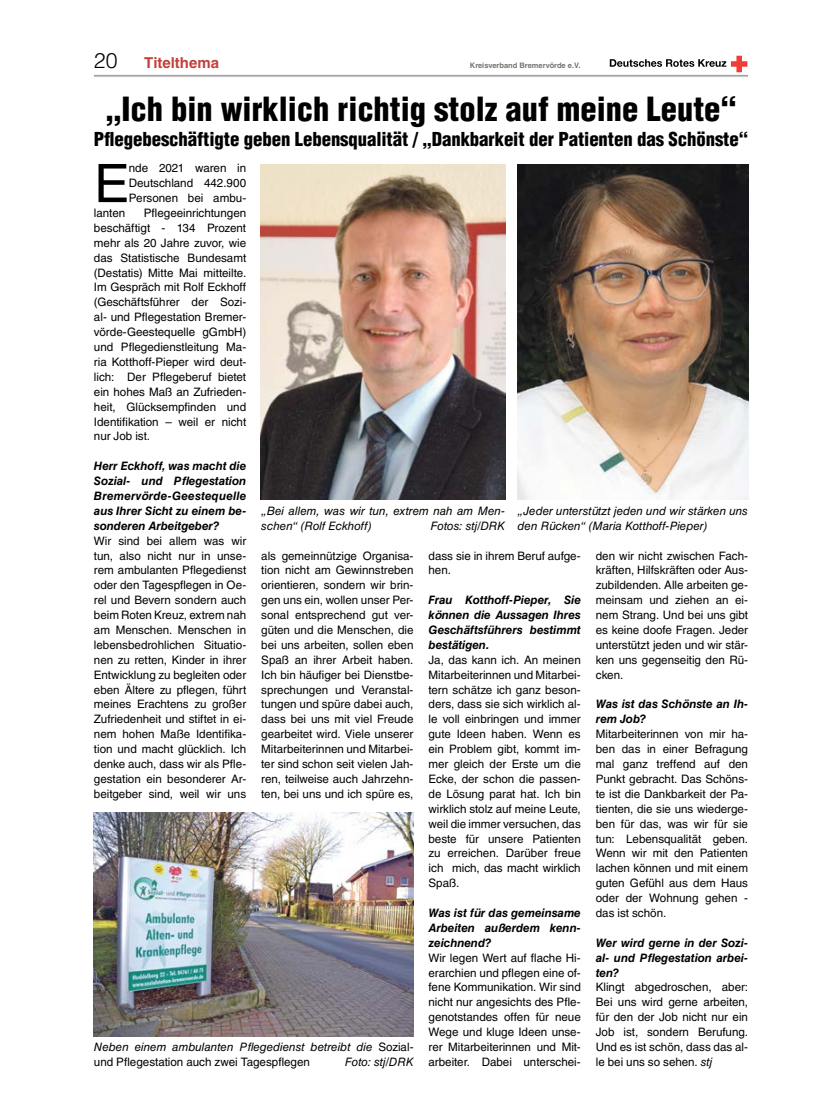
<style>
.page{position:relative;width:819px;height:1117px;background:#fff}
.page>*{position:absolute;margin:0;border:0;box-sizing:border-box;transform-origin:0 0}
.t1{font:53.12px "Helvetica LT Std";color:#000}
.t2{font:900 condensed 32.5px "Helvetica LT Std";color:#000}
.t3{font:300 21.25px "Helvetica LT Std";color:#000}
.t4{font:900 condensed 18.75px "Helvetica LT Std";letter-spacing:-.005em;color:#000}
.t5{font:700 15px "Helvetica LT Std";color:#c2413e}
.t6{font:11.62px/14.9px "Helvetica LT Std";letter-spacing:-.005em;color:#000;text-align:justify}
.t7{font:italic 700 11.62px/14.9px "Helvetica LT Std";color:#000;text-align:justify}
.t8{font:italic 11.62px/14.9px "Helvetica LT Std";color:#000}
.t9{font:700 7.5px "Helvetica LT Std";color:#787370}
.s1{font-style:italic}
.s2{font-style:normal}
</style>
<div class="page">
<svg style="left:609px;top:56px;width:138px;height:16px"></svg>
<img style="left:517px;top:164px;width:231px;height:336px">
<img style="left:261px;top:164px;width:244px;height:336px">
<img style="left:94px;top:812px;width:319px;height:223px">
<h3 class="t3" style="left:94px;top:48px;width:25px">20</h3>
<p class="t5" style="left:144px;top:54px;width:76px">Titelthema</p>
<p class="t9" style="left:470px;top:61px;width:112px">Kreisverband Bremervörde e.V.</p>
<h2 class="t2" style="left:105px;top:89px;width:633px">„Ich bin wirklich richtig stolz auf meine Leute“</h2>
<h3 class="t4" style="left:94px;top:127px;width:655px">Pflegebeschäftigte geben Lebensqualität / „Dankbarkeit der Patienten das Schönste“</h3>
<h1 class="t1" style="left:94px;top:153px;width:37px">E</h1>
<p class="t6" style="left:129px;top:161px;width:119px">nde 2021 waren in Deutschland 442.900<br>Personen bei ambu-</p>
<p class="t6" style="left:94px;top:205px;width:33px">lanten</p>
<p class="t6" style="left:94px;top:205px;width:154px;text-indent:50px">Pflegeeinrichtungen beschäftigt - 134 Prozent mehr als 20 Jahre zuvor, wie das Statistische Bundesamt (Destatis) Mitte Mai mitteilte.<br>Im Gespräch mit Rolf Eckhoff (Geschäftsführer der Sozi&shy;al- und Pflegestation Bremer&shy;vörde-Geestequelle gGmbH) und Pflegedienstleitung Ma&shy;ria Kotthoff-Pieper wird deut&shy;lich: Der Pflegeberuf bietet ein hohes Maß an Zufrieden&shy;heit, Glücksempfinden und Identifikation – weil er nicht nur Job ist.</p>
<p class="t7" style="left:94px;top:458px;width:154px">Herr Eckhoff, was macht die Sozial- und Pflegestation Bremervörde-Geestequelle aus Ihrer Sicht zu einem be&shy;sonderen Arbeitgeber?</p>
<p class="t6" style="left:94px;top:533px;width:154px">Wir sind bei allem was wir tun, also nicht nur in unse&shy;rem ambulanten Pflegedienst oder den Tagespflegen in Oe&shy;rel und Bevern sondern auch beim Roten Kreuz, extrem nah am Menschen. Menschen in lebensbedrohlichen Situatio&shy;nen zu retten, Kinder in ihrer Entwicklung zu begleiten oder eben Ältere zu pflegen, führt meines Erachtens zu großer Zufriedenheit und stiftet in ei&shy;nem hohen Maße Identifika&shy;tion und macht glücklich. Ich denke auch, dass wir als Pfle&shy;gestation ein besonderer Ar&shy;beitgeber sind, weil wir uns</p>
<p class="t8" style="left:261px;top:503px;width:245px">„Bei allem, was wir tun, extrem nah am Men&shy;schen“ (Rolf Eckhoff)</p>
<p class="t8" style="left:517px;top:503px;width:232px">„Jeder unterstützt jeden und wir stärken uns den Rücken“ (Maria Kotthoff-Pieper)</p>
<p class="t8" style="left:430px;top:518px;width:76px">Fotos: stj/DRK</p>
<p class="t6" style="left:261px;top:548px;width:154px">als gemeinnützige Organisa&shy;tion nicht am Gewinnstreben orientieren, sondern wir brin&shy;gen uns ein, wollen unser Per&shy;sonal entsprechend gut ver&shy;güten und die Menschen, die bei uns arbeiten, sollen eben Spaß an ihrer Arbeit haben.<br>Ich bin häufiger bei Dienstbe&shy;sprechungen und Veranstal&shy;tungen und spüre dabei auch, dass bei uns mit viel Freude gearbeitet wird. Viele unserer Mitarbeiterinnen und Mitarbei&shy;ter sind schon seit vielen Jah&shy;ren, teilweise auch Jahrzehn&shy;ten, bei uns und ich spüre es,</p>
<p class="t6" style="left:428px;top:548px;width:154px">dass sie in ihrem Beruf aufge&shy;hen.</p>
<p class="t6" style="left:595px;top:548px;width:154px">den wir nicht zwischen Fach&shy;kräften, Hilfskräften oder Aus&shy;zubildenden. Alle arbeiten ge&shy;meinsam und ziehen an ei&shy;nem Strang. Und bei uns gibt es keine doofe Fragen. Jeder unterstützt jeden und wir stär&shy;ken uns gegenseitig den Rü&shy;cken.</p>
<p class="t7" style="left:595px;top:696px;width:154px">Was ist das Schönste an Ih&shy;rem Job?</p>
<p class="t6" style="left:595px;top:726px;width:154px">Mitarbeiterinnen von mir ha&shy;ben das in einer Befragung mal ganz treffend auf den Punkt gebracht. Das Schöns&shy;te ist die Dankbarkeit der Pa&shy;tienten, die sie uns wiederge&shy;ben für das, was wir für sie tun: Lebensqualität geben.<br>Wenn wir mit den Patienten lachen können und mit einem guten Gefühl aus dem Haus oder der Wohnung gehen - das ist schön.</p>
<p class="t7" style="left:595px;top:934px;width:154px">Wer wird gerne in der Sozi&shy;al- und Pflegestation arbei&shy;ten?</p>
<p class="t6" style="left:595px;top:979px;width:154px">Klingt abgedroschen, aber:<br>Bei uns wird gerne arbeiten, für den der Job nicht nur ein Job ist, sondern Berufung.<br>Und es ist schön, dass das al&shy;le bei uns so sehen. <span class="s1">stj</span></p>
<p class="t7" style="left:428px;top:592px;width:154px">Frau Kotthoff-Pieper, Sie können die Aussagen Ihres Geschäftsführers bestimmt bestätigen.</p>
<p class="t6" style="left:428px;top:652px;width:154px">Ja, das kann ich. An meinen Mitarbeiterinnen und Mitarbei&shy;tern schätze ich ganz beson&shy;ders, dass sie sich wirklich al&shy;le voll einbringen und immer gute Ideen haben. Wenn es ein Problem gibt, kommt im&shy;mer gleich der Erste um die Ecke, der schon die passen&shy;de Lösung parat hat. Ich bin wirklich stolz auf meine Leute, weil die immer versuchen, das beste für unsere Patienten zu erreichen. Darüber freue ich mich, das macht wirklich Spaß.</p>
<p class="t7" style="left:428px;top:905px;width:154px">Was ist für das gemeinsame Arbeiten außerdem kenn&shy;zeichnend?</p>
<p class="t6" style="left:428px;top:949px;width:154px">Wir legen Wert auf flache Hi&shy;erarchien und pflegen eine of&shy;fene Kommunikation. Wir sind nicht nur angesichts des Pfle&shy;genotstandes offen für neue Wege und kluge Ideen unse&shy;rer Mitarbeiterinnen und Mit&shy;arbeiter. Dabei unterschei-</p>
<p class="t8" style="left:94px;top:1039px;width:321px">Neben einem ambulanten Pflegedienst betreibt die <span class="s2">Sozial&shy;und Pflegestation auch zwei Tagespflegen</span></p>
<p class="t8" style="left:345px;top:1054px;width:70px">Foto: stj/DRK</p>
</div>
